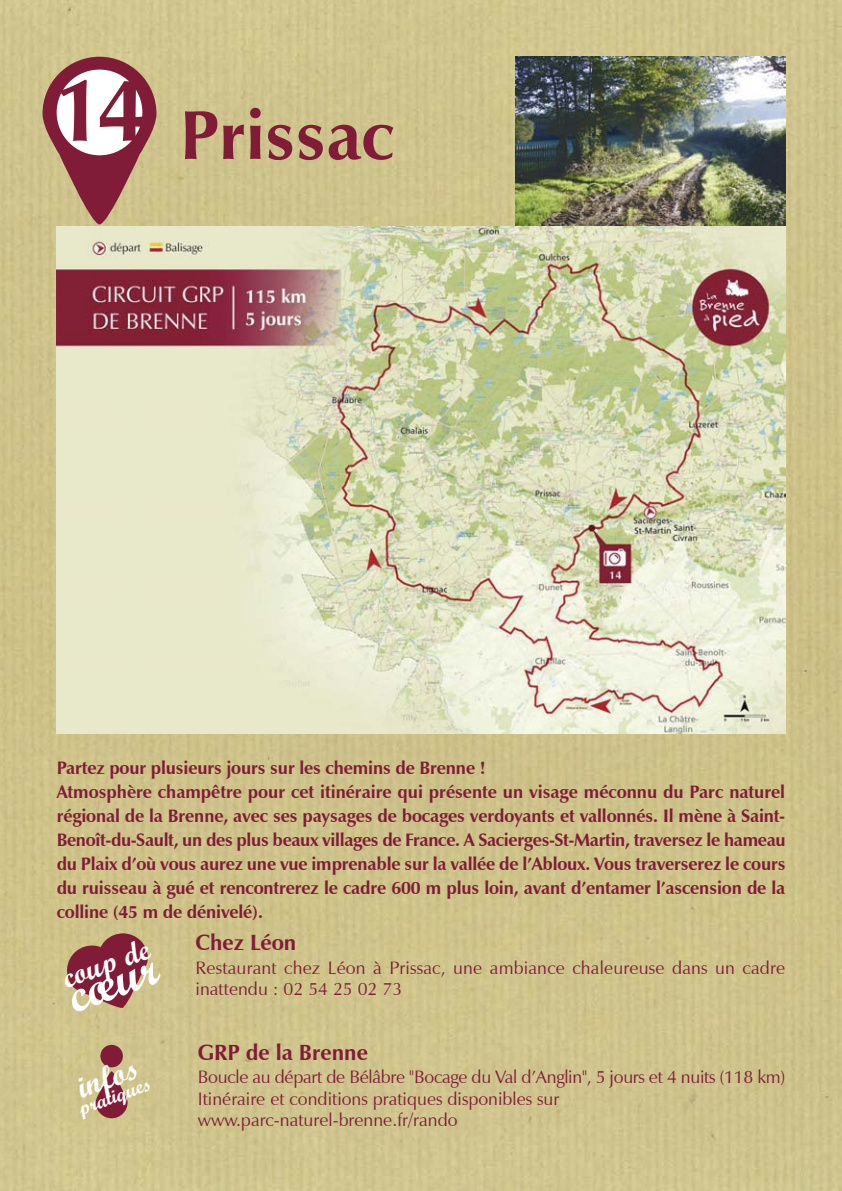
<style>
.page{position:relative;width:842px;height:1191px;background:#cfc38c}
.page>*{position:absolute;margin:0;border:0;box-sizing:border-box;transform-origin:0 0}
.t1{font:700 90px "Zapf Humanist 601 BT";color:#801c38}
.t2{font:700 70px "Zapf Humanist 601 BT";color:#801c38}
.t3{font:50px "Script MT Bold";color:#fff}
.t4{font:32px "Script MT Bold";color:#fff}
.t5{font:30px "Script MT Bold";color:#fff}
.t6{font:700 22px "Zapf Humanist 601 BT";color:#801c38}
.t7{font:20px "Script MT Bold";color:#fff}
.t8{font:700 18px/24px "Zapf Humanist 601 BT";letter-spacing:-.01em;color:#801c38}
.t9{font:18px/21.6px "Zapf Humanist 601 BT";color:#801c38}
</style>
<div class="page">
<img style="left:515px;top:57px;width:270px;height:170px">
<img style="left:57px;top:227px;width:728px;height:507px">
<svg style="left:67px;top:933px;width:81px;height:77px;background:#9a5454"></svg>
<svg style="left:96px;top:1071px;width:32px;height:47px;background:#9c5756"></svg>
<div style="left:100px;top:1044px;width:23px;height:23px;background:#801c38;border-radius:50%"></div>
<svg style="left:43px;top:57px;width:113px;height:167px;background:#a77063"></svg>
<div style="left:57px;top:70px;width:85px;height:85px;background:#fff;border-radius:50%"></div>
<h1 class="t1" style="left:54px;top:54px;width:94px">14</h1>
<h2 class="t2" style="left:180px;top:92px;width:216px">Prissac</h2>
<p class="t8" style="left:57px;top:756px;width:730px">Partez pour plusieurs jours sur les chemins de Brenne !<br>Atmosphère champêtre pour cet itinéraire qui présente un visage méconnu du Parc naturel régional de la Brenne, avec ses paysages de bocages verdoyants et vallonnés. Il mène à Saint-Benoît-du-Sault, un des plus beaux villages de France. A Sacierges-St-Martin, traversez le hameau du Plaix d’où vous aurez une vue imprenable sur la vallée de l’Abloux. Vous traverserez le cours du ruisseau à gué et rencontrerez le cadre 600 m plus loin, avant d’entamer l’ascension de la colline (45 m de dénivelé).</p>
<p class="t6" style="left:196px;top:929px;width:102px">Chez Léon</p>
<p class="t9" style="left:196px;top:956px;width:591px">Restaurant chez Léon à Prissac, une ambiance chaleureuse dans un cadre inattendu : 02 54 25 02 73</p>
<h3 class="t5" style="left:57px;top:961px;width:92px;rotate:-20deg">coup de</h3>
<h3 class="t3" style="left:58px;top:968px;width:94px;rotate:-20deg">cœur</h3>
<h3 class="t4" style="left:72px;top:1069px;width:64px;rotate:-20deg">infos</h3>
<p class="t7" style="left:75px;top:1097px;width:77px;rotate:-20deg">pratiques</p>
<p class="t6" style="left:198px;top:1038px;width:172px">GRP de la Brenne</p>
<p class="t9" style="left:198px;top:1066px;width:589px">Boucle au départ de Bélâbre "Bocage du Val d’Anglin", 5 jours et 4 nuits (118 km)<br>Itinéraire et conditions pratiques disponibles sur www.parc-naturel-brenne.fr/rando</p>
</div>
